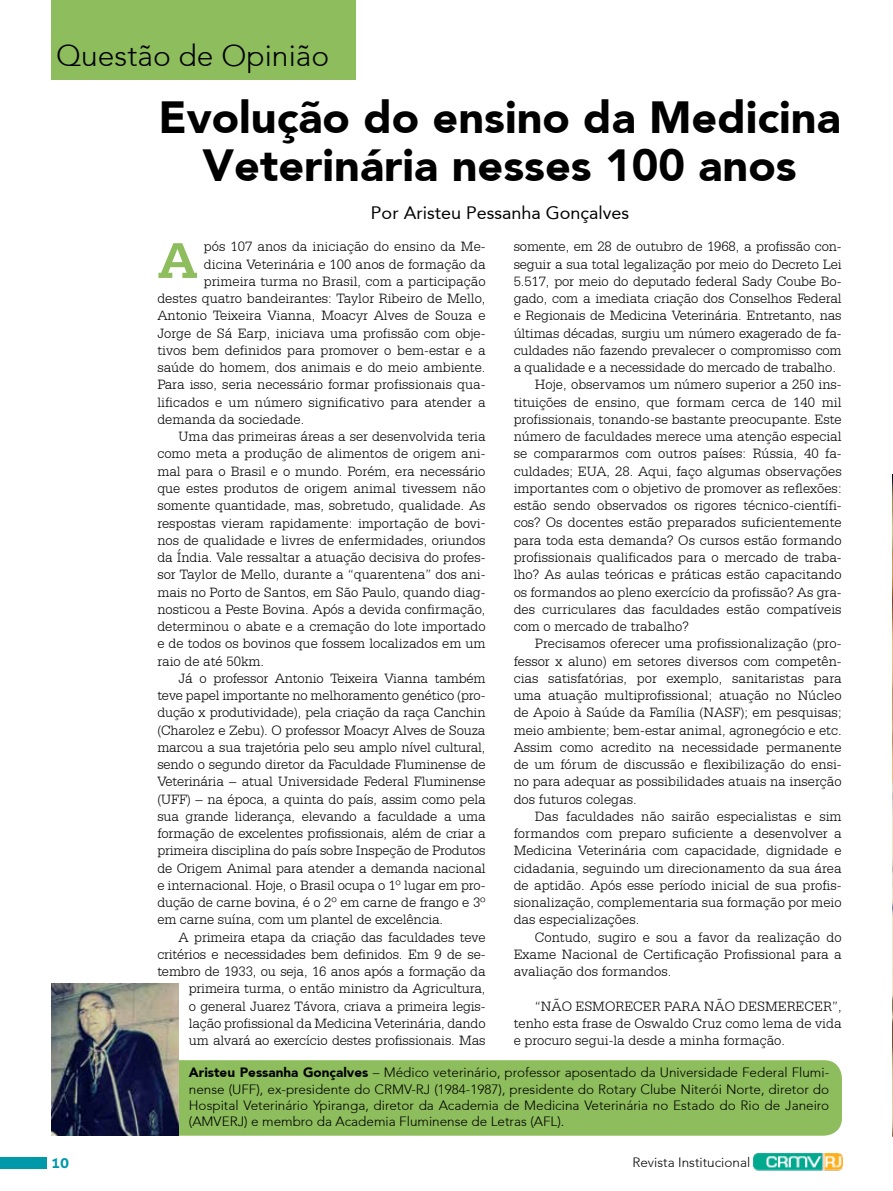
<style>
.page{position:relative;width:893px;height:1191px;background:#fff}
.page>*{position:absolute;margin:0;border:0;box-sizing:border-box;transform-origin:0 0}
.t1{font:700 52.8px "Serifa BT";color:#8dbd5c}
.t2{font:900 45px/48px "Avenir";color:#000;text-align:center}
.t3{font:300 30px "Avenir 35";color:#000}
.t4{font:18px "Avenir 55 Roman";color:#000}
.t5{font:700 15px "Aller";color:#0099a9}
.t6{font:300 14.55px/17.2px "Serifa BT";color:#000;text-align:justify}
.t7{font:300 13.5px/16.2px "Avenir 35";color:#000;text-align:justify}
.s1{font-family:"Avenir";font-weight:900}
</style>
<div class="page">
<div style="left:0;top:1157px;width:47px;height:11px;background:#0099a9"></div>
<img style="left:754px;top:1154px;width:89px;height:17px">
<div style="left:51px;top:0;width:305px;height:80px;background:#8dbd5c"></div>
<div style="left:79px;top:1060px;width:763px;height:75px;background:#8dbd5c;border-radius:18px"></div>
<img style="left:51px;top:983px;width:127px;height:152px">
<img style="left:892px;top:474px;width:1px;height:662px">
<h3 class="t3" style="left:56px;top:38px;width:274px">Questão de Opinião</h3>
<h2 class="t2" style="left:158px;top:93px;width:684px">Evolução do ensino da Medicina<br>Veterinária nesses 100 anos</h2>
<p class="t4" style="left:371px;top:202px;width:260px">Por Aristeu Pessanha Gonçalves</p>
<p class="t6" style="left:204px;top:238px;width:283px">pós 107 anos da iniciação do ensino da Me-</p>
<p class="t6" style="left:204px;top:255px;width:283px">dicina Veterinária e 100 anos de formação da</p>
<p class="t6" style="left:204px;top:272px;width:283px">primeira turma no Brasil, com a participação</p>
<p class="t6" style="left:157px;top:290px;width:330px">destes quatro bandeirantes: Taylor Ribeiro de Mello,</p>
<p class="t6" style="left:157px;top:307px;width:330px">Antonio Teixeira Vianna, Moacyr Alves de Souza e</p>
<p class="t6" style="left:157px;top:324px;width:330px">Jorge de Sá Earp, iniciava uma profissão com obje-</p>
<p class="t6" style="left:157px;top:341px;width:330px">tivos bem definidos para promover o bem-estar e a</p>
<p class="t6" style="left:157px;top:359px;width:330px">saúde do homem, dos animais e do meio ambiente.</p>
<p class="t6" style="left:157px;top:376px;width:330px">Para isso, seria necessário formar profissionais qua-</p>
<p class="t6" style="left:157px;top:393px;width:330px">lificados e um número significativo para atender a</p>
<p class="t6" style="left:157px;top:410px;width:149px">demanda da sociedade.</p>
<p class="t6" style="left:179px;top:428px;width:308px">Uma das primeiras áreas a ser desenvolvida teria</p>
<p class="t6" style="left:157px;top:445px;width:330px">como meta a produção de alimentos de origem ani-</p>
<p class="t6" style="left:157px;top:462px;width:330px">mal para o Brasil e o mundo. Porém, era necessário</p>
<p class="t6" style="left:157px;top:479px;width:330px">que estes produtos de origem animal tivessem não</p>
<p class="t6" style="left:157px;top:497px;width:330px">somente quantidade, mas, sobretudo, qualidade. As</p>
<p class="t6" style="left:157px;top:514px;width:330px">respostas vieram rapidamente: importação de bovi-</p>
<p class="t6" style="left:157px;top:531px;width:330px">nos de qualidade e livres de enfermidades, oriundos</p>
<p class="t6" style="left:157px;top:548px;width:330px">da Índia. Vale ressaltar a atuação decisiva do profes-</p>
<p class="t6" style="left:157px;top:566px;width:330px">sor Taylor de Mello, durante a “quarentena” dos ani-</p>
<p class="t6" style="left:157px;top:583px;width:330px">mais no Porto de Santos, em São Paulo, quando diag-</p>
<p class="t6" style="left:157px;top:600px;width:330px">nosticou a Peste Bovina. Após a devida confirmação,</p>
<p class="t6" style="left:157px;top:617px;width:330px">determinou o abate e a cremação do lote importado</p>
<p class="t6" style="left:157px;top:635px;width:330px">e de todos os bovinos que fossem localizados em um</p>
<p class="t6" style="left:157px;top:652px;width:108px">raio de até 50km.</p>
<p class="t6" style="left:179px;top:669px;width:308px">Já o professor Antonio Teixeira Vianna também</p>
<p class="t6" style="left:157px;top:686px;width:330px">teve papel importante no melhoramento genético (pro-</p>
<p class="t6" style="left:157px;top:704px;width:330px">dução x produtividade), pela criação da raça Canchin</p>
<p class="t6" style="left:157px;top:721px;width:330px">(Charolez e Zebu). O professor Moacyr Alves de Souza</p>
<p class="t6" style="left:157px;top:738px;width:330px">marcou a sua trajetória pelo seu amplo nível cultural,</p>
<p class="t6" style="left:157px;top:755px;width:330px">sendo o segundo diretor da Faculdade Fluminense de</p>
<p class="t6" style="left:157px;top:773px;width:330px">Veterinária – atual Universidade Federal Fluminense</p>
<p class="t6" style="left:157px;top:790px;width:330px">(UFF) – na época, a quinta do país, assim como pela</p>
<p class="t6" style="left:157px;top:807px;width:330px">sua grande liderança, elevando a faculdade a uma</p>
<p class="t6" style="left:157px;top:824px;width:330px">formação de excelentes profissionais, além de criar a</p>
<p class="t6" style="left:157px;top:842px;width:330px">primeira disciplina do país sobre Inspeção de Produtos</p>
<p class="t6" style="left:157px;top:859px;width:330px">de Origem Animal para atender a demanda nacional</p>
<p class="t6" style="left:157px;top:876px;width:330px">e internacional. Hoje, o Brasil ocupa o 1º lugar em pro-</p>
<p class="t6" style="left:157px;top:893px;width:330px">dução de carne bovina, é o 2º em carne de frango e 3º</p>
<p class="t6" style="left:157px;top:911px;width:287px">em carne suína, com um plantel de excelência.</p>
<p class="t6" style="left:179px;top:928px;width:308px">A primeira etapa da criação das faculdades teve</p>
<p class="t6" style="left:157px;top:945px;width:330px">critérios e necessidades bem definidos. Em 9 de se-</p>
<p class="t6" style="left:157px;top:962px;width:330px">tembro de 1933, ou seja, 16 anos após a formação da</p>
<p class="t6" style="left:189px;top:980px;width:298px">primeira turma, o então ministro da Agricultura,</p>
<p class="t6" style="left:189px;top:997px;width:298px">o general Juarez Távora, criava a primeira legis-</p>
<p class="t6" style="left:189px;top:1014px;width:298px">lação profissional da Medicina Veterinária, dando</p>
<p class="t6" style="left:189px;top:1031px;width:298px">um alvará ao exercício destes profissionais. Mas</p>
<h1 class="t1" style="left:158px;top:228px;width:41px">A</h1>
<p class="t6" style="left:514px;top:238px;width:329px">somente, em 28 de outubro de 1968, a profissão con-</p>
<p class="t6" style="left:514px;top:255px;width:330px">seguir a sua total legalização por meio do Decreto Lei</p>
<p class="t6" style="left:514px;top:272px;width:330px">5.517, por meio do deputado federal Sady Coube Bo-</p>
<p class="t6" style="left:514px;top:290px;width:329px">gado, com a imediata criação dos Conselhos Federal</p>
<p class="t6" style="left:514px;top:307px;width:329px">e Regionais de Medicina Veterinária. Entretanto, nas</p>
<p class="t6" style="left:514px;top:324px;width:330px">últimas décadas, surgiu um número exagerado de fa-</p>
<p class="t6" style="left:514px;top:341px;width:329px">culdades não fazendo prevalecer o compromisso com</p>
<p class="t6" style="left:514px;top:359px;width:324px">a qualidade e a necessidade do mercado de trabalho.</p>
<p class="t6" style="left:535px;top:376px;width:308px">Hoje, observamos um número superior a 250 ins-</p>
<p class="t6" style="left:514px;top:393px;width:329px">tituições de ensino, que formam cerca de 140 mil</p>
<p class="t6" style="left:514px;top:410px;width:329px">profissionais, tonando-se bastante preocupante. Este</p>
<p class="t6" style="left:514px;top:428px;width:329px">número de faculdades merece uma atenção especial</p>
<p class="t6" style="left:514px;top:445px;width:330px">se compararmos com outros países: Rússia, 40 fa-</p>
<p class="t6" style="left:514px;top:462px;width:329px">culdades; EUA, 28. Aqui, faço algumas observações</p>
<p class="t6" style="left:514px;top:479px;width:329px">importantes com o objetivo de promover as reflexões:</p>
<p class="t6" style="left:514px;top:497px;width:330px">estão sendo observados os rigores técnico-científi-</p>
<p class="t6" style="left:514px;top:514px;width:329px">cos? Os docentes estão preparados suficientemente</p>
<p class="t6" style="left:514px;top:531px;width:330px">para toda esta demanda? Os cursos estão formando</p>
<p class="t6" style="left:514px;top:548px;width:330px">profissionais qualificados para o mercado de traba-</p>
<p class="t6" style="left:514px;top:566px;width:329px">lho? As aulas teóricas e práticas estão capacitando</p>
<p class="t6" style="left:514px;top:583px;width:330px">os formandos ao pleno exercício da profissão? As gra-</p>
<p class="t6" style="left:514px;top:600px;width:329px">des curriculares das faculdades estão compatíveis</p>
<p class="t6" style="left:514px;top:617px;width:177px">com o mercado de trabalho?</p>
<p class="t6" style="left:535px;top:635px;width:308px">Precisamos oferecer uma profissionalização (pro-</p>
<p class="t6" style="left:514px;top:652px;width:330px">fessor x aluno) em setores diversos com competên-</p>
<p class="t6" style="left:514px;top:669px;width:330px">cias satisfatórias, por exemplo, sanitaristas para</p>
<p class="t6" style="left:514px;top:686px;width:329px">uma atuação multiprofissional; atuação no Núcleo</p>
<p class="t6" style="left:514px;top:704px;width:329px">de Apoio à Saúde da Família (NASF); em pesquisas;</p>
<p class="t6" style="left:514px;top:721px;width:329px">meio ambiente; bem-estar animal, agronegócio e etc.</p>
<p class="t6" style="left:514px;top:738px;width:329px">Assim como acredito na necessidade permanente</p>
<p class="t6" style="left:514px;top:755px;width:330px">de um fórum de discussão e flexibilização do ensi-</p>
<p class="t6" style="left:514px;top:773px;width:329px">no para adequar as possibilidades atuais na inserção</p>
<p class="t6" style="left:514px;top:790px;width:125px">dos futuros colegas.</p>
<p class="t6" style="left:535px;top:807px;width:308px">Das faculdades não sairão especialistas e sim</p>
<p class="t6" style="left:514px;top:824px;width:329px">formandos com preparo suficiente a desenvolver a</p>
<p class="t6" style="left:514px;top:842px;width:329px">Medicina Veterinária com capacidade, dignidade e</p>
<p class="t6" style="left:514px;top:859px;width:329px">cidadania, seguindo um direcionamento da sua área</p>
<p class="t6" style="left:514px;top:876px;width:330px">de aptidão. Após esse período inicial de sua profis-</p>
<p class="t6" style="left:514px;top:893px;width:329px">sionalização, complementaria sua formação por meio</p>
<p class="t6" style="left:514px;top:911px;width:127px">das especializações.</p>
<p class="t6" style="left:535px;top:928px;width:308px">Contudo, sugiro e sou a favor da realização do</p>
<p class="t6" style="left:514px;top:945px;width:329px">Exame Nacional de Certificação Profissional para a</p>
<p class="t6" style="left:514px;top:962px;width:159px">avaliação dos formandos.</p>
<p class="t6" style="left:514px;top:997px;width:329px;text-indent:21px">“NÃO ESMORECER PARA NÃO DESMERECER”, tenho esta frase de Oswaldo Cruz como lema de vida e procuro segui-la desde a minha formação.</p>
<p class="t7" style="left:189px;top:1064px;width:642px"><span class="s1">Aristeu Pessanha Gonçalves</span> – Médico veterinário, professor aposentado da Universidade Federal Flumi&shy;nense (UFF), ex-presidente do CRMV-RJ (1984-1987), presidente do Rotary Clube Niterói Norte, diretor do Hospital Veterinário Ypiranga, diretor da Academia de Medicina Veterinária no Estado do Rio de Janeiro (AMVERJ) e membro da Academia Fluminense de Letras (AFL).</p>
<p class="t5" style="left:51px;top:1153px;width:19px">10</p>
<p class="t7" style="left:632px;top:1154px;width:119px">Revista Institucional</p>
</div>
